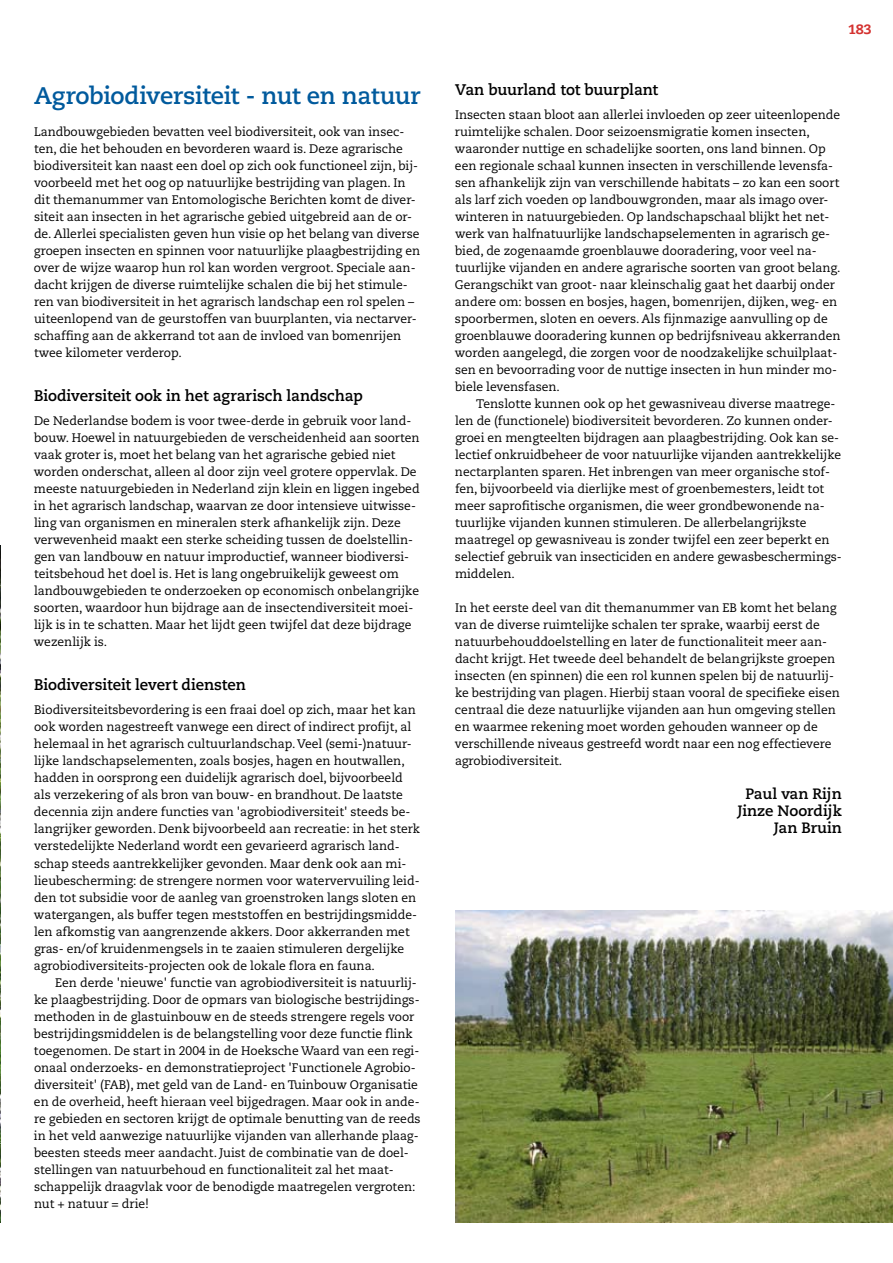
<style>
.page{position:relative;width:893px;height:1263px;background:#fff}
.page>*{position:absolute;margin:0;border:0;box-sizing:border-box;transform-origin:0 0}
.t1{font:700 24px "Caecilia LT Std";letter-spacing:-.01em;color:#005a9d}
.t2{font:700 15.3px "Caecilia LT Std";letter-spacing:-.005em;color:#000}
.t3{font:700 15px/17px "Caecilia LT Std";color:#000;text-align:right}
.t4{font:800 13.5px "Caecilia LT Std";color:#d43230}
.t5{font:12.3px/17px "Caecilia LT Std";color:#000}
</style>
<div class="page">
<img style="left:456px;top:910px;width:437px;height:312px">
<img style="left:0;top:545px;width:1px;height:677px">
<h1 class="t1" style="left:34px;top:81px;width:388px">Agrobiodiversiteit - nut en natuur</h1>
<p class="t5" style="left:34px;top:124px;width:388px">Landbouwgebieden bevatten veel biodiversiteit, ook van insec&shy;ten, die het behouden en bevorderen waard is. Deze agrarische biodiversiteit kan naast een doel op zich ook functioneel zijn, bij&shy;voorbeeld met het oog op natuurlijke bestrijding van plagen. In dit themanummer van Entomologische Berichten komt de diver&shy;siteit aan insecten in het agrarische gebied uitgebreid aan de or&shy;de. Allerlei specialisten geven hun visie op het belang van diverse groepen insecten en spinnen voor natuurlijke plaagbestrijding en over de wijze waarop hun rol kan worden vergroot. Speciale aan&shy;dacht krijgen de diverse ruimtelijke schalen die bij het stimule&shy;ren van biodiversiteit in het agrarisch landschap een rol spelen – uiteenlopend van de geurstoffen van buurplanten, via nectarver&shy;schaffing aan de akkerrand tot aan de invloed van bomenrijen twee kilometer verderop.</p>
<p class="t2" style="left:34px;top:386px;width:330px">Biodiversiteit ook in het agrarisch landschap</p>
<p class="t5" style="left:34px;top:413px;width:387px">De Nederlandse bodem is voor twee-derde in gebruik voor land&shy;bouw. Hoewel in natuurgebieden de verscheidenheid aan soorten vaak groter is, moet het belang van het agrarische gebied niet worden onderschat, alleen al door zijn veel grotere oppervlak. De meeste natuurgebieden in Nederland zijn klein en liggen ingebed in het agrarisch landschap, waarvan ze door intensieve uitwisse&shy;ling van organismen en mineralen sterk afhankelijk zijn. Deze verwevenheid maakt een sterke scheiding tussen de doelstellin&shy;gen van landbouw en natuur improductief, wanneer biodiversi&shy;teitsbehoud het doel is. Het is lang ongebruikelijk geweest om landbouwgebieden te onderzoeken op economisch onbelangrijke soorten, waardoor hun bijdrage aan de insectendiversiteit moei&shy;lijk is in te schatten. Maar het lijdt geen twijfel dat deze bijdrage wezenlijk is.</p>
<p class="t2" style="left:34px;top:675px;width:213px">Biodiversiteit levert diensten</p>
<p class="t5" style="left:34px;top:702px;width:388px">Biodiversiteitsbevordering is een fraai doel op zich, maar het kan ook worden nagestreeft vanwege een direct of indirect profijt, al helemaal in het agrarisch cultuurlandschap.Veel (semi-)natuur&shy;lijke landschapselementen, zoals bosjes, hagen en houtwallen, hadden in oorsprong een duidelijk agrarisch doel, bijvoorbeeld als verzekering of als bron van bouw- en brandhout. De laatste decennia zijn andere functies van 'agrobiodiversiteit' steeds be&shy;langrijker geworden. Denk bijvoorbeeld aan recreatie: in het sterk verstedelijkte Nederland wordt een gevarieerd agrarisch land&shy;schap steeds aantrekkelijker gevonden. Maar denk ook aan mi&shy;lieubescherming: de strengere normen voor watervervuiling leid&shy;den tot subsidie voor de aanleg van groenstroken langs sloten en watergangen, als buffer tegen meststoffen en bestrijdingsmidde&shy;len afkomstig van aangrenzende akkers. Door akkerranden met gras- en/of kruidenmengsels in te zaaien stimuleren dergelijke agrobiodiversiteits-projecten ook de lokale flora en fauna.</p>
<p class="t5" style="left:34px;top:974px;width:388px;text-indent:21px">Een derde 'nieuwe' functie van agrobiodiversiteit is natuurlij&shy;ke plaagbestrijding. Door de opmars van biologische bestrijdings&shy;methoden in de glastuinbouw en de steeds strengere regels voor bestrijdingsmiddelen is de belangstelling voor deze functie flink toegenomen. De start in 2004 in de Hoeksche Waard van een regi&shy;onaal onderzoeks- en demonstratieproject 'Functionele Agrobio&shy;diversiteit' (FAB), met geld van de Land- en Tuinbouw Organisatie en de overheid, heeft hieraan veel bijgedragen. Maar ook in ande&shy;re gebieden en sectoren krijgt de optimale benutting van de reeds in het veld aanwezige natuurlijke vijanden van allerhande plaag&shy;beesten steeds meer aandacht. Juist de combinatie van de doel&shy;stellingen van natuurbehoud en functionaliteit zal het maat&shy;schappelijk draagvlak voor de benodigde maatregelen vergroten: nut + natuur = drie!</p>
<p class="t4" style="left:848px;top:21px;width:25px">183</p>
<p class="t2" style="left:455px;top:80px;width:205px">Van buurland tot buurplant</p>
<p class="t5" style="left:455px;top:107px;width:387px">Insecten staan bloot aan allerlei invloeden op zeer uiteenlopende ruimtelijke schalen. Door seizoensmigratie komen insecten, waaronder nuttige en schadelijke soorten, ons land binnen. Op een regionale schaal kunnen insecten in verschillende levensfa&shy;sen afhankelijk zijn van verschillende habitats – zo kan een soort als larf zich voeden op landbouwgronden, maar als imago over&shy;winteren in natuurgebieden. Op landschapschaal blijkt het net&shy;werk van halfnatuurlijke landschapselementen in agrarisch ge&shy;bied, de zogenaamde groenblauwe dooradering, voor veel na&shy;tuurlijke vijanden en andere agrarische soorten van groot belang.<br>Gerangschikt van groot- naar kleinschalig gaat het daarbij onder andere om: bossen en bosjes, hagen, bomenrijen, dijken, weg- en spoorbermen, sloten en oevers. Als fijnmazige aanvulling op de groenblauwe dooradering kunnen op bedrijfsniveau akkerranden worden aangelegd, die zorgen voor de noodzakelijke schuilplaat&shy;sen en bevoorrading voor de nuttige insecten in hun minder mo&shy;biele levensfasen.</p>
<p class="t5" style="left:455px;top:396px;width:388px;text-indent:21px">Tenslotte kunnen ook op het gewasniveau diverse maatrege&shy;len de (functionele) biodiversiteit bevorderen. Zo kunnen onder&shy;groei en mengteelten bijdragen aan plaagbestrijding. Ook kan se&shy;lectief onkruidbeheer de voor natuurlijke vijanden aantrekkelijke nectarplanten sparen. Het inbrengen van meer organische stof&shy;fen, bijvoorbeeld via dierlijke mest of groenbemesters, leidt tot meer saprofitische organismen, die weer grondbewonende na&shy;tuurlijke vijanden kunnen stimuleren. De allerbelangrijkste maatregel op gewasniveau is zonder twijfel een zeer beperkt en selectief gebruik van insecticiden en andere gewasbeschermings&shy;middelen.</p>
<p class="t5" style="left:455px;top:600px;width:386px">In het eerste deel van dit themanummer van EB komt het belang van de diverse ruimtelijke schalen ter sprake, waarbij eerst de natuurbehouddoelstelling en later de functionaliteit meer aan&shy;dacht krijgt. Het tweede deel behandelt de belangrijkste groepen insecten (en spinnen) die een rol kunnen spelen bij de natuurlij&shy;ke bestrijding van plagen. Hierbij staan vooral de specifieke eisen centraal die deze natuurlijke vijanden aan hun omgeving stellen en waarmee rekening moet worden gehouden wanneer op de verschillende niveaus gestreefd wordt naar een nog effectievere agrobiodiversiteit.</p>
<p class="t3" style="left:737px;top:786px;width:106px">Paul van Rijn<br>Jinze Noordijk<br>Jan Bruin</p>
</div>
